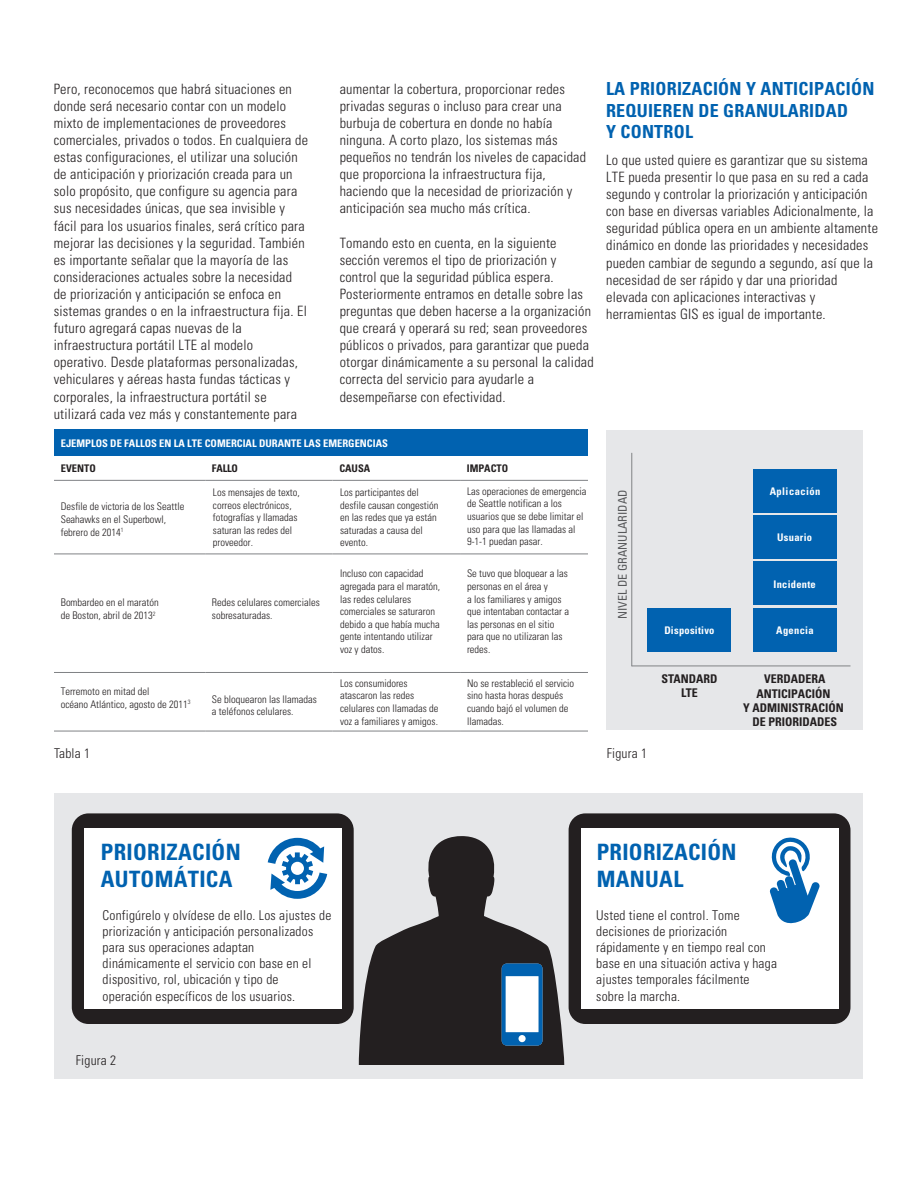
<style>
.page{position:relative;width:918px;height:1188px;background:#fff}
.page>*{position:absolute;margin:0;border:0;box-sizing:border-box;transform-origin:0 0}
.t1{font:700 condensed 22.5px/27px "Univers";letter-spacing:.015em;color:#0162b0}
.t2{font:700 condensed 18px/21.6px "Univers";letter-spacing:.015em;color:#0162b0}
.t3{font:300 condensed 14.25px/17.1px "Univers";letter-spacing:.015em;color:#231f20}
.t4{font:300 condensed 13.5px/16.2px "Univers";letter-spacing:.015em;color:#231f20}
.t5{font:700 condensed 12px/14.4px "Univers";color:#231f20;text-align:center}
.t6{font:condensed 12px "Univers";color:#57585a}
.t7{font:300 condensed 10.5px/12.6px "Univers";color:#231f20}
.t8{font:700 condensed 10.5px "Univers";color:#fff}
.t9{font:700 condensed 10.5px "Univers";color:#231f20}
.t10{font:700 condensed 10.5px "Univers";letter-spacing:.025em;color:#fff}
.t11{font:700 condensed 10.5px "Univers";letter-spacing:.03em;color:#fff}
.t12{font:700 condensed 10.5px "Univers";letter-spacing:.04em;color:#fff}
</style>
<div class="page">
<div style="left:55px;top:793px;width:808px;height:286px;background:#e6e7e9"></div>
<div style="left:54px;top:430px;width:534px;height:26px;background:#0162b0"></div>
<svg style="left:54px;top:479px;width:534px;height:252px"></svg>
<hr style="left:54px;top:480px;width:151px;height:1px;background:#808285">
<hr style="left:205px;top:480px;width:128px;height:1px;background:#808285">
<hr style="left:333px;top:480px;width:127px;height:1px;background:#808285">
<hr style="left:460px;top:480px;width:128px;height:1px;background:#808285">
<hr style="left:54px;top:554px;width:151px;height:1px;background:#808285">
<hr style="left:205px;top:554px;width:128px;height:1px;background:#808285">
<hr style="left:333px;top:554px;width:127px;height:1px;background:#808285">
<hr style="left:460px;top:554px;width:128px;height:1px;background:#808285">
<hr style="left:54px;top:672px;width:151px;height:1px;background:#808285">
<hr style="left:205px;top:672px;width:128px;height:1px;background:#808285">
<hr style="left:333px;top:672px;width:127px;height:1px;background:#808285">
<hr style="left:460px;top:672px;width:128px;height:1px;background:#808285">
<hr style="left:54px;top:731px;width:151px;height:1px;background:#808285">
<hr style="left:205px;top:731px;width:128px;height:1px;background:#808285">
<hr style="left:333px;top:731px;width:127px;height:1px;background:#808285">
<hr style="left:460px;top:731px;width:128px;height:1px;background:#808285">
<div style="left:607px;top:430px;width:256px;height:300px;background:#e6e7e9"></div>
<div style="left:648px;top:608px;width:83px;height:44px;background:#0162b0"></div>
<div style="left:754px;top:608px;width:83px;height:44px;background:#0162b0"></div>
<div style="left:754px;top:561px;width:83px;height:44px;background:#0162b0"></div>
<div style="left:754px;top:515px;width:83px;height:44px;background:#0162b0"></div>
<div style="left:754px;top:469px;width:83px;height:43px;background:#0162b0"></div>
<hr style="left:632px;top:666px;width:218px;height:1px;background:#808285">
<hr style="left:632px;top:453px;width:1px;height:213px;background:#808285">
<div style="left:569px;top:813px;width:282px;height:211px;background:#231f20;border-radius:17px"></div>
<div style="left:581px;top:828px;width:257px;height:181px;background:#fff"></div>
<svg style="left:769px;top:837px;width:51px;height:87px"></svg>
<div style="left:72px;top:813px;width:282px;height:211px;background:#231f20;border-radius:17px"></div>
<div style="left:84px;top:828px;width:258px;height:181px;background:#fff"></div>
<svg style="left:268px;top:838px;width:59px;height:61px"></svg>
<svg style="left:359px;top:836px;width:206px;height:229px;fill:#231f20"></svg>
<svg style="left:502px;top:964px;width:41px;height:82px;background:#91b9da"></svg>
<p class="t3" style="left:54px;top:80px;width:256px">Pero, reconocemos que habrá situaciones en donde será necesario contar con un modelo mixto de implementaciones de proveedores comerciales, privados o todos. En cualquiera de estas configuraciones, el utilizar una solución de anticipación y priorización creada para un solo propósito, que configure su agencia para sus necesidades únicas, que sea invisible y fácil para los usuarios finales, será crítico para mejorar las decisiones y la seguridad. También es importante señalar que la mayoría de las consideraciones actuales sobre la necesidad de priorización y anticipación se enfoca en sistemas grandes o en la infraestructura fija. El futuro agregará capas nuevas de la infraestructura portátil LTE al modelo operativo. Desde plataformas personalizadas, vehiculares y aéreas hasta fundas tácticas y corporales, la infraestructura portátil se utilizará cada vez más y constantemente para</p>
<p class="t3" style="left:340px;top:80px;width:248px">aumentar la cobertura, proporcionar redes privadas seguras o incluso para crear una burbuja de cobertura en donde no había ninguna. A corto plazo, los sistemas más pequeños no tendrán los niveles de capacidad que proporciona la infraestructura fija, haciendo que la necesidad de priorización y anticipación sea mucho más crítica.</p>
<p class="t3" style="left:340px;top:234px;width:256px">Tomando esto en cuenta, en la siguiente sección veremos el tipo de priorización y control que la seguridad pública espera.<br>Posteriormente entramos en detalle sobre las preguntas que deben hacerse a la organización que creará y operará su red; sean proveedores públicos o privados, para garantizar que pueda otorgar dinámicamente a su personal la calidad correcta del servicio para ayudarle a desempeñarse con efectividad.</p>
<p class="t8" style="left:61px;top:437px;width:329px">EJEMPLOS DE FALLOS EN LA LTE COMERCIAL DURANTE LAS EMERGENCIAS</p>
<p class="t9" style="left:61px;top:462px;width:37px">EVENTO</p>
<p class="t9" style="left:212px;top:462px;width:28px">FALLO</p>
<p class="t9" style="left:339px;top:462px;width:32px">CAUSA</p>
<p class="t9" style="left:467px;top:462px;width:43px">IMPACTO</p>
<p class="t7" style="left:61px;top:500px;width:125px">Desfile de victoria de los Seattle<br>Seahawks en el Superbowl, febrero de 2014<sup>1</sup></p>
<p class="t7" style="left:467px;top:485px;width:121px">Las operaciones de emergencia de Seattle notifican a los usuarios que se debe limitar el uso para que las llamadas al<br>9-1-1 puedan pasar.</p>
<p class="t7" style="left:213px;top:486px;width:88px">Los mensajes de texto, correos electrónicos, fotografías y llamadas saturan las redes del proveedor.</p>
<p class="t7" style="left:340px;top:486px;width:100px">Los participantes del desfile causan congestión en las redes que ya están saturadas a causa del evento.</p>
<p class="t7" style="left:61px;top:596px;width:99px">Bombardeo en el maratón de Boston, abril de 2013<sup>2</sup></p>
<p class="t7" style="left:212px;top:596px;width:109px">Redes celulares comerciales sobresaturadas.</p>
<p class="t7" style="left:61px;top:685px;width:131px">Terremoto en mitad del<br>océano Atlántico, agosto de 2011<sup>3</sup></p>
<p class="t7" style="left:212px;top:693px;width:106px">Se bloquearon las llamadas a teléfonos celulares.</p>
<p class="t4" style="left:54px;top:745px;width:38px">Tabla 1</p>
<p class="t7" style="left:340px;top:567px;width:102px">Incluso con capacidad agregada para el maratón, las redes celulares comerciales se saturaron debido a que había mucha gente intentando utilizar voz y datos.</p>
<p class="t7" style="left:340px;top:677px;width:100px">Los consumidores atascaron las redes celulares con llamadas de voz a familiares y amigos.</p>
<p class="t7" style="left:467px;top:567px;width:104px">Se tuvo que bloquear a las personas en el área y<br>a los familiares y amigos que intentaban contactar a las personas en el sitio para que no utilizaran las redes.</p>
<p class="t7" style="left:467px;top:677px;width:109px">No se restableció el servicio sino hasta horas después cuando bajó el volumen de llamadas.</p>
<p class="t2" style="left:606px;top:78px;width:270px">LA PRIORIZACIÓN Y ANTICIPACIÓN<br>REQUIEREN DE GRANULARIDAD<br>Y CONTROL</p>
<p class="t3" style="left:606px;top:151px;width:273px">Lo que usted quiere es garantizar que su sistema LTE pueda presentir lo que pasa en su red a cada segundo y controlar la priorización y anticipación con base en diversas variables Adicionalmente, la seguridad pública opera en un ambiente altamente dinámico en donde las prioridades y necesidades pueden cambiar de segundo a segundo, así que la necesidad de ser rápido y dar una prioridad elevada con aplicaciones interactivas y herramientas GIS es igual de importante.</p>
<p class="t6" style="left:615px;top:619px;width:131px;rotate:-90deg">NIVEL DE GRANULARIDAD</p>
<p class="t4" style="left:607px;top:745px;width:42px">Figura 1</p>
<p class="t12" style="left:770px;top:485px;width:52px">Aplicación</p>
<p class="t11" style="left:777px;top:531px;width:37px">Usuario</p>
<p class="t10" style="left:774px;top:577px;width:44px">Incidente</p>
<p class="t10" style="left:664px;top:624px;width:52px">Dispositivo</p>
<p class="t11" style="left:776px;top:624px;width:39px">Agencia</p>
<p class="t5" style="left:661px;top:672px;width:57px;line-height:13.5px">STANDARD<br>LTE</p>
<p class="t5" style="left:743px;top:672px;width:102px">VERDADERA<br>ANTICIPACIÓN<br>Y ADMINISTRACIÓN<br>DE PRIORIDADES</p>
<h1 class="t1" style="left:101px;top:839px;width:141px">PRIORIZACIÓN<br>AUTOMÁTICA</h1>
<h1 class="t1" style="left:597px;top:839px;width:141px">PRIORIZACIÓN<br>MANUAL</h1>
<p class="t4" style="left:103px;top:907px;width:230px">Configúrelo y olvídese de ello. Los ajustes de priorización y anticipación personalizados para sus operaciones adaptan dinámicamente el servicio con base en el dispositivo, rol, ubicación y tipo de operación específicos de los usuarios.</p>
<p class="t4" style="left:596px;top:907px;width:182px">Usted tiene el control. Tome decisiones de priorización rápidamente y en tiempo real con base en una situación activa y haga ajustes temporales fácilmente sobre la marcha.</p>
<p class="t4" style="left:76px;top:1052px;width:42px">Figura 2</p>
</div>
